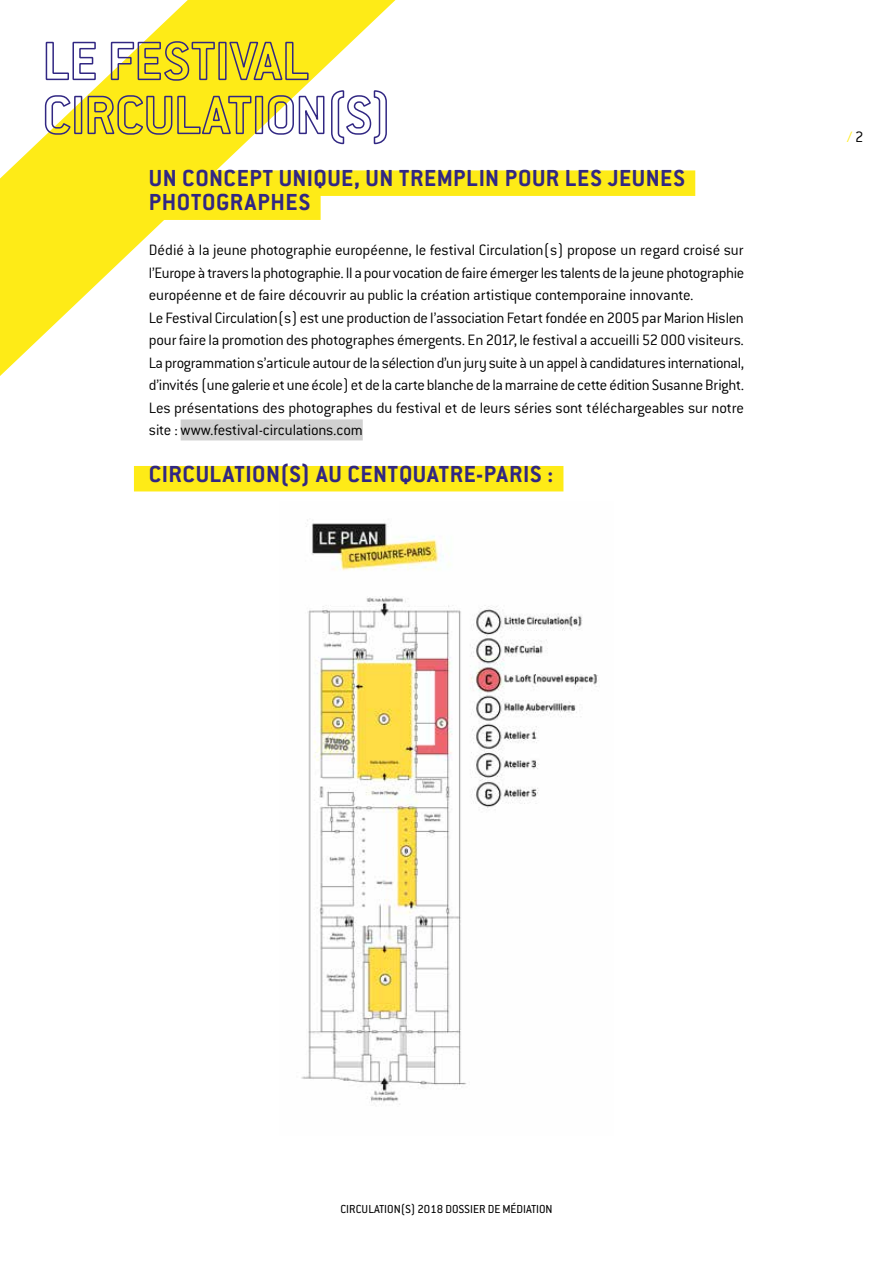
<style>
.page{position:relative;width:893px;height:1263px;background:#fff}
.page>*{position:absolute;margin:0;border:0;box-sizing:border-box;transform-origin:0 0}
.t1{font:700 25.5px/24px "Conduit ITC Std";letter-spacing:.025em;color:#312783}
.t2{font:300 16.5px/22.5px "Conduit ITC Std";letter-spacing:-.015em;color:#000}
.t3{font:300 16.5px "Conduit ITC";color:#feeb17}
.t4{font:12.75px "Conduit ITC Std";color:#000}
.s1{color:#000}
</style>
<div class="page">
<svg style="left:0;top:0;width:395px;height:376px"></svg>
<svg style="left:45px;top:41px;width:52px;height:40px"></svg>
<svg style="left:110px;top:40px;width:106px;height:41px;background:#d4c544"></svg>
<div style="left:218px;top:42px;width:9px;height:38px;border:2px solid #312783"></div>
<svg style="left:229px;top:41px;width:80px;height:40px;background:#d6c52b"></svg>
<svg style="left:44px;top:94px;width:28px;height:41px"></svg>
<div style="left:74px;top:96px;width:8px;height:38px;border:2px solid #312783"></div>
<svg style="left:87px;top:94px;width:165px;height:41px;background:#d5c42c"></svg>
<div style="left:255px;top:96px;width:8px;height:38px;border:2px solid #312783"></div>
<svg style="left:267px;top:89px;width:121px;height:56px"></svg>
<div style="left:134px;top:170px;width:561px;height:26px;background:#feeb17"></div>
<div style="left:134px;top:194px;width:187px;height:26px;background:#feeb17"></div>
<div style="left:181px;top:419px;width:182px;height:21px;background:#d0d0d0"></div>
<div style="left:134px;top:466px;width:429px;height:25px;background:#feeb17"></div>
<img style="left:301px;top:520px;width:297px;height:585px">
<h1 class="t1" style="left:149px;top:165px;width:538px">UN CONCEPT UNIQUE, UN TREMPLIN POUR LES JEUNES<br>PHOTOGRAPHES</h1>
<p class="t2" style="left:149px;top:238px;width:597px">Dédié à la jeune photographie européenne, le festival Circulation(s) propose un regard croisé sur l’Europe à travers la photographie. Il a pour vocation de faire émerger les talents de la jeune photographie européenne et de faire découvrir au public la création artistique contemporaine innovante.<br>Le Festival Circulation(s) est une production de l’association Fetart fondée en 2005 par Marion Hislen pour faire la promotion des photographes émergents. En 2017, le festival a accueilli 52 000 visiteurs.<br>La programmation s’articule autour de la sélection d’un jury suite à un appel à candidatures international, d’invités (une galerie et une école) et de la carte blanche de la marraine de cette édition Susanne Bright.<br>Les présentations des photographes du festival et de leurs séries sont téléchargeables sur notre site : www.festival-circulations.com</p>
<h1 class="t1" style="left:149px;top:461px;width:406px">CIRCULATION(S) AU CENTQUATRE-PARIS :</h1>
<p class="t3" style="left:847px;top:127px;width:18px">/ <span class="s1">2</span></p>
<p class="t4" style="left:340px;top:1201px;width:214px">CIRCULATION(S) 2018 DOSSIER DE MÉDIATION</p>
</div>
